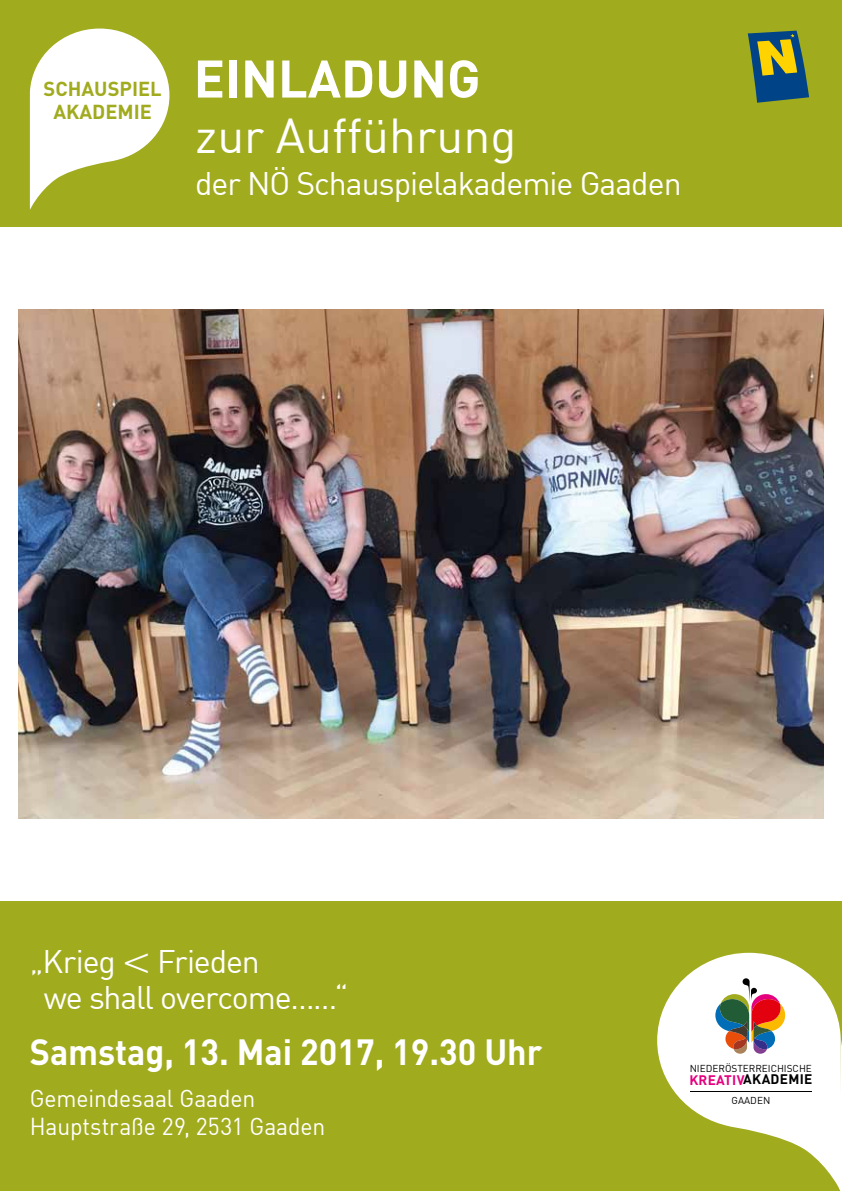
<style>
.page{position:relative;width:842px;height:1191px;background:#fff}
.page>*{position:absolute;margin:0;border:0;box-sizing:border-box;transform-origin:0 0}
.t1{font:700 52px "DIN";color:#fff}
.t2{font:48px "DIN";color:#fff}
.t3{font:700 36px "DIN";color:#fff;scale:.95 1}
.t4{font:32px/36px "DIN";letter-spacing:-.03em;color:#fff}
.t5{font:32px "DIN Light Alternate";color:#fff;scale:1.2 1}
.t6{font:24px/28px "DIN";letter-spacing:-.005em;color:#fff;scale:.95 1}
.t7{font:700 20px/22.2px "DIN";color:#a1ab1e;text-align:center}
.t8{font:700 13.6px "DIN";letter-spacing:.02em;color:#000}
.t9{font:10px "DIN";color:#000}
.s1{color:#e5007d}
</style>
<div class="page">
<div style="left:0;top:0;width:842px;height:227px;background:#a1ab1e"></div>
<div style="left:0;top:901px;width:842px;height:290px;background:#a1ab1e"></div>
<svg style="left:657px;top:952px;width:183px;height:236px;fill:#fff"></svg>
<svg style="left:30px;top:29px;width:139px;height:181px"></svg>
<svg style="left:748px;top:31px;width:61px;height:72px"></svg>
<img style="left:18px;top:310px;width:805px;height:509px">
<hr style="left:690px;top:1091px;width:121px;height:1px;background:#000">
<svg style="left:715px;top:978px;width:70px;height:75px;background:#b59a93"></svg>
<svg style="left:839px;top:1028px;width:3px;height:163px"></svg>
<p class="t7" style="left:44px;top:77px;width:120px">SCHAUSPIEL<br>AKADEMIE</p>
<h1 class="t1" style="left:194px;top:45px;width:289px">EINLADUNG</h1>
<h2 class="t2" style="left:195px;top:105px;width:323px">zur Aufführung</h2>
<p class="t4" style="left:195px;top:165px;width:488px">der NÖ Schauspielakademie Gaaden</p>
<p class="t4" style="left:30px;top:942px;width:88px">„Krieg</p>
<p class="t4" style="left:44px;top:942px;width:306px;text-indent:113px">Frieden<br>we shall overcome……“</p>
<p class="t5" style="left:156px;top:952px;width:19px;rotate:90deg">V</p>
<p class="t3" style="left:30px;top:1028px;width:541px">Samstag, 13. Mai 2017, 19.30 Uhr</p>
<p class="t6" style="left:30px;top:1083px;width:313px">Gemeindesaal Gaaden<br>Hauptstraße 29, 2531 Gaaden</p>
<p class="t9" style="left:690px;top:1061px;width:124px">NIEDERÖSTERREICHISCHE</p>
<p class="t8" style="left:689px;top:1070px;width:124px"><span class="s1">KREATIV</span>AKADEMIE</p>
<p class="t9" style="left:732px;top:1093px;width:40px">GAADEN</p>
</div>
